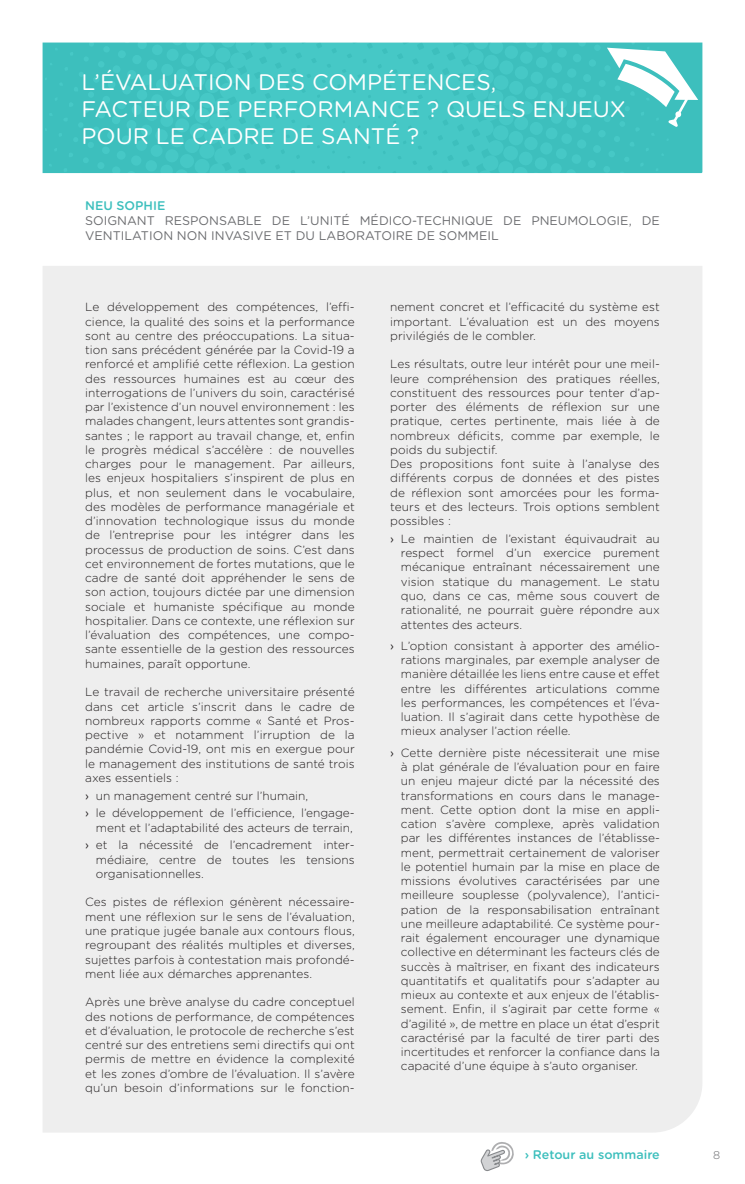
<style>
.page{position:relative;width:745px;height:1184px;background:#fff}
.page>*{position:absolute;margin:0;border:0;box-sizing:border-box;transform-origin:0 0}
.t1{font:22.5px/27px "Gotham Rounded";color:#fff}
.t2{font:12.5px/15px "Gotham Rounded";color:#6c6d70}
.t3{font:500 12.5px "Gotham Rounded";color:#3dbfbd}
.t4{font:300 11.88px/14.2px "Gotham Rounded";letter-spacing:.005em;color:#231f20;text-align:justify}
.t5{font:300 11.25px "Gotham Rounded";color:#6c6d70}
.s1{font-weight:400}
</style>
<div class="page">
<div style="left:260px;top:43px;width:193px;height:131px;background:#46c8c6"></div>
<svg style="left:46px;top:43px;width:214px;height:131px;background:#41c3c1"></svg>
<svg style="left:453px;top:43px;width:244px;height:131px;background:#51c7c5"></svg>
<div style="left:43px;top:266px;width:659px;height:866px;background:#eee"></div>
<svg style="left:480px;top:1142px;width:34px;height:29px"></svg>
<h1 class="t1" style="left:81px;top:68px;width:545px">L’ÉVALUATION DES COMPÉTENCES,<br>FACTEUR DE PERFORMANCE ? QUELS ENJEUX<br>POUR LE CADRE DE SANTÉ ?</h1>
<p class="t3" style="left:85px;top:197px;width:82px">NEU SOPHIE</p>
<p class="t2" style="left:85px;top:213px;width:575px">SOIGNANT RESPONSABLE DE L’UNITÉ MÉDICO-TECHNIQUE DE PNEUMOLOGIE, DE<br>VENTILATION NON INVASIVE ET DU LABORATOIRE DE SOMMEIL</p>
<p class="t4" style="left:85px;top:299px;width:271px">Le développement des compétences, l’effi&shy;cience, la qualité des soins et la performance sont au centre des préoccupations. La situa&shy;tion sans précédent générée par la Covid-19 a renforcé et amplifié cette réflexion. La gestion des ressources humaines est au cœur des interrogations de l’univers du soin, caractérisé par l’existence d’un nouvel environnement : les malades changent, leurs attentes sont grandis&shy;santes ; le rapport au travail change, et, enfin le progrès médical s’accélère : de nouvelles charges pour le management. Par ailleurs, les enjeux hospitaliers s’inspirent de plus en plus, et non seulement dans le vocabulaire, des modèles de performance managériale et d’innovation technologique issus du monde de l’entreprise pour les intégrer dans les processus de production de soins. C’est dans cet environnement de fortes mutations, que le cadre de santé doit appréhender le sens de son action, toujours dictée par une dimension sociale et humaniste spécifique au monde hospitalier. Dans ce contexte, une réflexion sur l’évaluation des compétences, une compo&shy;sante essentielle de la gestion des ressources humaines, paraît opportune.</p>
<p class="t4" style="left:85px;top:684px;width:271px">Le travail de recherche universitaire présenté dans cet article s’inscrit dans le cadre de nombreux rapports comme « Santé et Pros&shy;pective » et notamment l’irruption de la pandémie Covid-19, ont mis en exergue pour le management des institutions de santé trois axes essentiels :</p>
<p class="t4" style="left:85px;top:786px;width:271px;line-height:17.8px"><span class="s1">›</span> un management centré sur l’humain,<br><span class="s1">›</span> le développement de l’efficience, l’engage-</p>
<p class="t4" style="left:85px;top:818px;width:271px;line-height:17.8px;text-align:right">ment et l’adaptabilité des acteurs de terrain,<br><span class="s1">›</span> et la nécessité de l’encadrement inter-</p>
<p class="t4" style="left:96px;top:851px;width:260px">médiaire, centre de toutes les tensions organisationnelles.</p>
<p class="t4" style="left:85px;top:894px;width:271px">Ces pistes de réflexion génèrent nécessaire&shy;ment une réflexion sur le sens de l’évaluation, une pratique jugée banale aux contours flous, regroupant des réalités multiples et diverses, sujettes parfois à contestation mais profondé&shy;ment liée aux démarches apprenantes.</p>
<p class="t4" style="left:85px;top:994px;width:271px">Après une brève analyse du cadre conceptuel des notions de performance, de compétences et d’évaluation, le protocole de recherche s’est centré sur des entretiens semi directifs qui ont permis de mettre en évidence la complexité et les zones d’ombre de l’évaluation. Il s’avère qu’un besoin d’informations sur le fonction-</p>
<p class="t4" style="left:390px;top:299px;width:271px">nement concret et l’efficacité du système est important. L’évaluation est un des moyens privilégiés de le combler.</p>
<p class="t4" style="left:390px;top:356px;width:271px;text-align:left">Les résultats, outre leur intérêt pour une meil&shy;leure compréhension des pratiques réelles, constituent des ressources pour tenter d’ap&shy;porter des éléments de réflexion sur une pratique, certes pertinente, mais liée à de nombreux déficits, comme par exemple, le poids du subjectif.<br>Des propositions font suite à l’analyse des différents corpus de données et des pistes de réflexion sont amorcées pour les forma&shy;teurs et des lecteurs. Trois options semblent possibles :</p>
<p class="t4" style="left:400px;top:531px;width:260px;text-indent:-11px"><span class="s1">›</span> Le maintien de l’existant équivaudrait au respect formel d’un exercice purement mécanique entraînant nécessairement une vision statique du management. Le statu quo, dans ce cas, même sous couvert de rationalité, ne pourrait guère répondre aux attentes des acteurs.</p>
<p class="t4" style="left:400px;top:638px;width:260px;text-indent:-11px"><span class="s1">›</span> L’option consistant à apporter des amélio&shy;rations marginales, par exemple analyser de manière détaillée les liens entre cause et effet entre les différentes articulations comme les performances, les compétences et l’éva&shy;luation. Il s’agirait dans cette hypothèse de mieux analyser l’action réelle.</p>
<p class="t4" style="left:400px;top:745px;width:260px;text-indent:-11px"><span class="s1">›</span> Cette dernière piste nécessiterait une mise à plat générale de l’évaluation pour en faire un enjeu majeur dicté par la nécessité des transformations en cours dans le manage&shy;ment. Cette option dont la mise en appli&shy;cation s’avère complexe, après validation par les différentes instances de l’établisse&shy;ment, permettrait certainement de valoriser le potentiel humain par la mise en place de missions évolutives caractérisées par une meilleure souplesse (polyvalence), l’antici&shy;pation de la responsabilisation entraînant une meilleure adaptabilité. Ce système pour&shy;rait également encourager une dynamique collective en déterminant les facteurs clés de succès à maîtriser, en fixant des indicateurs quantitatifs et qualitatifs pour s’adapter au mieux au contexte et aux enjeux de l’établis&shy;sement. Enfin, il s’agirait par cette forme « d’agilité », de mettre en place un état d’esprit caractérisé par la faculté de tirer parti des incertitudes et renforcer la confiance dans la capacité d’une équipe à s’auto organiser.</p>
<p class="t3" style="left:524px;top:1145px;width:136px">› Retour au sommaire</p>
<p class="t5" style="left:712px;top:1147px;width:9px">8</p>
</div>
